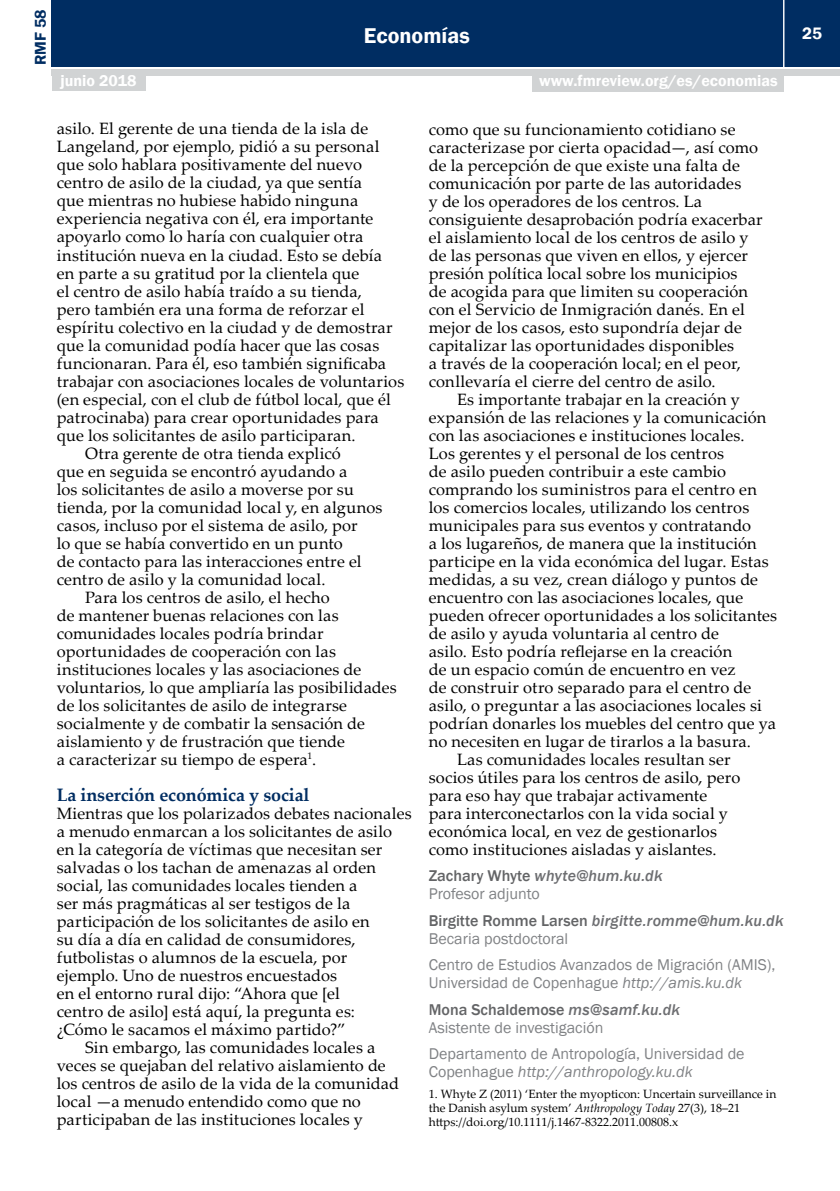
<style>
.page{position:relative;width:840px;height:1191px;background:#fff}
.page>*{position:absolute;margin:0;border:0;box-sizing:border-box;transform-origin:0 0}
.t1{font:600 22px "Franklin Gothic";color:#fff}
.t2{font:700 18px "Palatino Linotype";letter-spacing:-.01em;color:#002d62}
.t3{font:600 17px "Franklin Gothic";color:#fff}
.t4{font:16.4px/18px "Palatino Linotype";letter-spacing:.01em;color:#000}
.t5{font:16px/18px "Franklin Gothic";color:#808285}
.t6{font:italic 500 16px/18px "Franklin Gothic";letter-spacing:.01em;color:#6d6e71}
.t7{font:600 16px "Franklin Gothic";color:#fff}
.t8{font:600 16px "Franklin Gothic";color:#002d62}
.t9{font:12px/14px "Palatino Linotype";color:#000}
.s1{font-style:normal;color:#636466}
.s2{font-weight:400;font-style:normal;color:#808285}
.s3{font-style:italic}
.s4{font-weight:500;color:#636466}
.s5{font-weight:500;font-style:italic;color:#6d6e71}
</style>
<div class="page">
<div style="left:52px;top:0;width:787px;height:66px;background:#002d62"></div>
<div style="left:52px;top:69px;width:787px;height:6px;background:#d1d3d4"></div>
<hr style="left:782px;top:0;width:2px;height:68px;background:#fff">
<div style="left:52px;top:73px;width:93px;height:18px;background:#d1d3d4"></div>
<div style="left:532px;top:74px;width:252px;height:18px;background:#d1d3d4"></div>
<p class="t8" style="left:31px;top:65px;width:57px;rotate:-90deg">RMF 58</p>
<h1 class="t1" style="left:364px;top:22px;width:107px">Economías</h1>
<p class="t7" style="left:60px;top:71px;width:78px">junio 2018</p>
<p class="t7" style="left:539px;top:71px;width:240px">www.fmreview.org/es/economias</p>
<p class="t4" style="left:57px;top:119px;width:313px">asilo. El gerente de una tienda de la isla de</p>
<p class="t4" style="left:57px;top:137px;width:324px">Langeland, por ejemplo, pidió a su personal</p>
<p class="t4" style="left:57px;top:155px;width:306px">que solo hablara positivamente del nuevo</p>
<p class="t4" style="left:57px;top:173px;width:306px">centro de asilo de la ciudad, ya que sentía</p>
<p class="t4" style="left:57px;top:191px;width:303px">que mientras no hubiese habido ninguna</p>
<p class="t4" style="left:57px;top:209px;width:318px">experiencia negativa con él, era importante</p>
<p class="t4" style="left:57px;top:227px;width:308px">apoyarlo como lo haría con cualquier otra</p>
<p class="t4" style="left:57px;top:245px;width:326px">institución nueva en la ciudad. Esto se debía</p>
<p class="t4" style="left:57px;top:263px;width:304px">en parte a su gratitud por la clientela que</p>
<p class="t4" style="left:57px;top:281px;width:306px">el centro de asilo había traído a su tienda,</p>
<p class="t4" style="left:57px;top:299px;width:309px">pero también era una forma de reforzar el</p>
<p class="t4" style="left:57px;top:317px;width:337px">espíritu colectivo en la ciudad y de demostrar</p>
<p class="t4" style="left:57px;top:335px;width:324px">que la comunidad podía hacer que las cosas</p>
<p class="t4" style="left:57px;top:353px;width:330px">funcionaran. Para él, eso también significaba</p>
<p class="t4" style="left:57px;top:371px;width:349px">trabajar con asociaciones locales de voluntarios</p>
<p class="t4" style="left:57px;top:389px;width:335px">(en especial, con el club de fútbol local, que él</p>
<p class="t4" style="left:57px;top:407px;width:323px">patrocinaba) para crear oportunidades para</p>
<p class="t4" style="left:57px;top:425px;width:300px">que los solicitantes de asilo participaran.</p>
<p class="t4" style="left:85px;top:443px;width:257px">Otra gerente de otra tienda explicó</p>
<p class="t4" style="left:57px;top:461px;width:292px">que en seguida se encontró ayudando a</p>
<p class="t4" style="left:57px;top:479px;width:298px">los solicitantes de asilo a moverse por su</p>
<p class="t4" style="left:57px;top:497px;width:327px">tienda, por la comunidad local y, en algunos</p>
<p class="t4" style="left:57px;top:515px;width:302px">casos, incluso por el sistema de asilo, por</p>
<p class="t4" style="left:57px;top:533px;width:287px">lo que se había convertido en un punto</p>
<p class="t4" style="left:57px;top:551px;width:306px">de contacto para las interacciones entre el</p>
<p class="t4" style="left:57px;top:569px;width:270px">centro de asilo y la comunidad local.</p>
<p class="t4" style="left:85px;top:587px;width:246px">Para los centros de asilo, el hecho</p>
<p class="t4" style="left:57px;top:605px;width:283px">de mantener buenas relaciones con las</p>
<p class="t4" style="left:57px;top:623px;width:268px">comunidades locales podría brindar</p>
<p class="t4" style="left:57px;top:641px;width:280px">oportunidades de cooperación con las</p>
<p class="t4" style="left:57px;top:659px;width:306px">instituciones locales y las asociaciones de</p>
<p class="t4" style="left:57px;top:677px;width:341px">voluntarios, lo que ampliaría las posibilidades</p>
<p class="t4" style="left:57px;top:695px;width:292px">de los solicitantes de asilo de integrarse</p>
<p class="t4" style="left:57px;top:713px;width:309px">socialmente y de combatir la sensación de</p>
<p class="t4" style="left:57px;top:731px;width:289px">aislamiento y de frustración que tiende</p>
<p class="t4" style="left:57px;top:749px;width:261px">a caracterizar su tiempo de espera<sup>1</sup>.</p>
<p class="t2" style="left:57px;top:781px;width:254px">La inserción económica y social</p>
<p class="t4" style="left:57px;top:803px;width:356px">Mientras que los polarizados debates nacionales</p>
<p class="t4" style="left:57px;top:821px;width:336px">a menudo enmarcan a los solicitantes de asilo</p>
<p class="t4" style="left:57px;top:839px;width:327px">en la categoría de víctimas que necesitan ser</p>
<p class="t4" style="left:57px;top:857px;width:321px">salvadas o los tachan de amenazas al orden</p>
<p class="t4" style="left:57px;top:875px;width:302px">social, las comunidades locales tienden a</p>
<p class="t4" style="left:57px;top:893px;width:295px">ser más pragmáticas al ser testigos de la</p>
<p class="t4" style="left:57px;top:911px;width:314px">participación de los solicitantes de asilo en</p>
<p class="t4" style="left:57px;top:929px;width:300px">su día a día en calidad de consumidores,</p>
<p class="t4" style="left:57px;top:947px;width:292px">futbolistas o alumnos de la escuela, por</p>
<p class="t4" style="left:57px;top:965px;width:282px">ejemplo. Uno de nuestros encuestados</p>
<p class="t4" style="left:57px;top:983px;width:284px">en el entorno rural dijo: “Ahora que [el</p>
<p class="t4" style="left:57px;top:1001px;width:299px">centro de asilo] está aquí, la pregunta es:</p>
<p class="t4" style="left:57px;top:1019px;width:290px">¿Cómo le sacamos el máximo partido?”</p>
<p class="t4" style="left:85px;top:1037px;width:291px">Sin embargo, las comunidades locales a</p>
<p class="t4" style="left:57px;top:1055px;width:330px">veces se quejaban del relativo aislamiento de</p>
<p class="t4" style="left:57px;top:1073px;width:343px">los centros de asilo de la vida de la comunidad</p>
<p class="t4" style="left:57px;top:1091px;width:305px">local —a menudo entendido como que no</p>
<p class="t4" style="left:57px;top:1109px;width:307px">participaban de las instituciones locales y</p>
<p class="t4" style="left:428px;top:119px;width:335px">como que su funcionamiento cotidiano se caracterizase por cierta opacidad—, así como de la percepción de que existe una falta de comunicación por parte de las autoridades<br>y de los operadores de los centros. La consiguiente desaprobación podría exacerbar el aislamiento local de los centros de asilo y de las personas que viven en ellos, y ejercer presión política local sobre los municipios<br>de acogida para que limiten su cooperación con el Servicio de Inmigración danés. En el mejor de los casos, esto supondría dejar de capitalizar las oportunidades disponibles<br>a través de la cooperación local; en el peor, conllevaría el cierre del centro de asilo.</p>
<p class="t4" style="left:457px;top:389px;width:284px">Es importante trabajar en la creación y</p>
<p class="t4" style="left:428px;top:407px;width:339px">expansión de las relaciones y la comunicación</p>
<p class="t4" style="left:428px;top:425px;width:317px">con las asociaciones e instituciones locales.</p>
<p class="t4" style="left:428px;top:443px;width:297px">Los gerentes y el personal de los centros</p>
<p class="t4" style="left:428px;top:461px;width:299px">de asilo pueden contribuir a este cambio</p>
<p class="t4" style="left:428px;top:479px;width:329px">comprando los suministros para el centro en</p>
<p class="t4" style="left:428px;top:497px;width:322px">los comercios locales, utilizando los centros</p>
<p class="t4" style="left:428px;top:515px;width:324px">municipales para sus eventos y contratando</p>
<p class="t4" style="left:428px;top:533px;width:329px">a los lugareños, de manera que la institución</p>
<p class="t4" style="left:428px;top:551px;width:341px">participe en la vida económica del lugar. Estas</p>
<p class="t4" style="left:428px;top:569px;width:331px">medidas, a su vez, crean diálogo y puntos de</p>
<p class="t4" style="left:428px;top:587px;width:316px">encuentro con las asociaciones locales, que</p>
<p class="t4" style="left:428px;top:605px;width:350px">pueden ofrecer oportunidades a los solicitantes</p>
<p class="t4" style="left:428px;top:623px;width:291px">de asilo y ayuda voluntaria al centro de</p>
<p class="t4" style="left:428px;top:641px;width:305px">asilo. Esto podría reflejarse en la creación</p>
<p class="t4" style="left:428px;top:659px;width:308px">de un espacio común de encuentro en vez</p>
<p class="t4" style="left:428px;top:677px;width:324px">de construir otro separado para el centro de</p>
<p class="t4" style="left:428px;top:695px;width:334px">asilo, o preguntar a las asociaciones locales si</p>
<p class="t4" style="left:428px;top:714px;width:348px">podrían donarles los muebles del centro que ya</p>
<p class="t4" style="left:428px;top:732px;width:323px">no necesiten en lugar de tirarlos a la basura.</p>
<p class="t4" style="left:457px;top:750px;width:275px">Las comunidades locales resultan ser</p>
<p class="t4" style="left:428px;top:768px;width:313px">socios útiles para los centros de asilo, pero</p>
<p class="t4" style="left:428px;top:786px;width:280px">para eso hay que trabajar activamente</p>
<p class="t4" style="left:428px;top:804px;width:301px">para interconectarlos con la vida social y</p>
<p class="t4" style="left:428px;top:822px;width:289px">económica local, en vez de gestionarlos</p>
<p class="t4" style="left:428px;top:840px;width:289px">como instituciones aisladas y aislantes.</p>
<p class="t6" style="left:428px;top:867px;width:235px"><span class="s1">Zachary Whyte</span> whyte@hum.ku.dk<br><span class="s2">Profesor adjunto</span></p>
<p class="t6" style="left:428px;top:911px;width:356px"><span class="s1">Birgitte Romme Larsen</span> birgitte.romme@hum.ku.dk<br><span class="s2">Becaria postdoctoral</span></p>
<p class="t5" style="left:428px;top:956px;width:348px">Centro de Estudios Avanzados de Migración (AMIS),<br>Universidad de Copenhague <span class="s3">http://amis.ku.dk</span></p>
<p class="t5" style="left:428px;top:1000px;width:253px"><span class="s4">Mona Schaldemose</span> <span class="s5">ms@samf.ku.dk<br></span>Asistente de investigación</p>
<p class="t5" style="left:428px;top:1045px;width:317px">Departamento de Antropología, Universidad de<br>Copenhague <span class="s3">http://anthropology.ku.dk</span></p>
<p class="t9" style="left:428px;top:1086px;width:349px">1. Whyte Z (2011) ‘Enter the myopticon: Uncertain surveillance in the Danish asylum system’ <span class="s3">Anthropology Today</span> 27(3), 18–21 https://doi.org/10.1111/j.1467-8322.2011.00808.x</p>
<p class="t3" style="left:801px;top:23px;width:21px">25</p>
</div>
